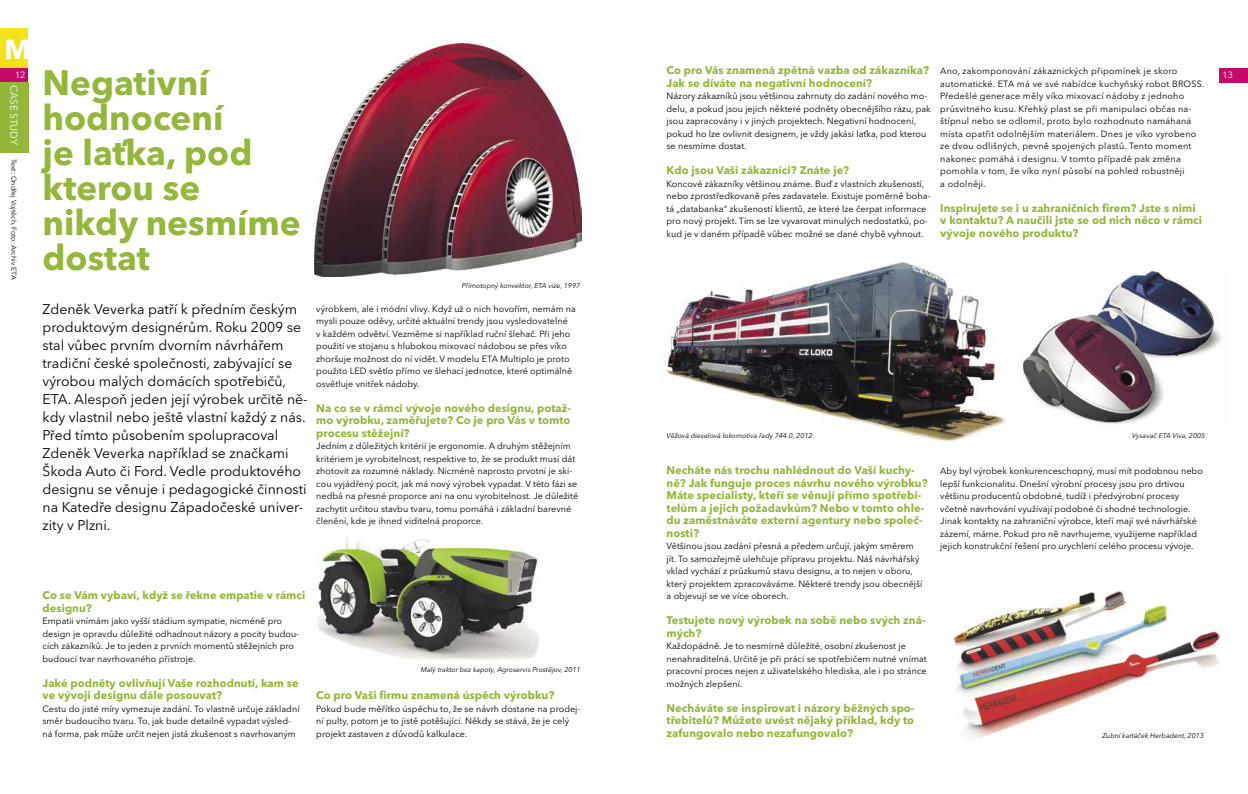
<style>
.page{position:relative;width:1248px;height:794px;background:#fff}
.page>*{position:absolute;margin:0;border:0;box-sizing:border-box;transform-origin:0 0}
.t1{font:700 35px/35px "Avenir Next LT Pro";color:#92b73a}
.t2{font:700 27.3px "Avenir Next LT Pro";color:#fff}
.t3{font:14px/18px "Avenir Next LT Pro";color:#000}
.t4{font:700 11px/12.5px "Avenir Next LT Pro";letter-spacing:.005em;color:#92b73a}
.t5{font:10px "Avenir Next LT Pro";color:#fff}
.t6{font:9px/12.5px "Avenir Next LT Pro";letter-spacing:.005em;color:#000}
.t7{font:9px/12.5px "Avenir Next LT Pro";letter-spacing:.025em;color:#000}
.t8{font:9px "Avenir Next LT Pro";color:#fff}
.t9{font:italic 7px "Avenir Next LT Pro";color:#000}
.t10{font:7px "Avenir Next LT Pro";color:#000}
</style>
<div class="page">
<div style="left:0;top:28px;width:28px;height:40px;background:#f1e21a"></div>
<div style="left:0;top:68px;width:28px;height:14px;background:#c30969"></div>
<div style="left:1219px;top:68px;width:28px;height:14px;background:#c30969"></div>
<div style="left:0;top:82px;width:28px;height:71px;background:#92b73a"></div>
<img style="left:314px;top:43px;width:267px;height:233px">
<img style="left:1022px;top:271px;width:200px;height:153px">
<img style="left:318px;top:537px;width:221px;height:123px">
<img style="left:660px;top:262px;width:346px;height:180px">
<img style="left:953px;top:592px;width:266px;height:146px">
<h2 class="t2" style="left:4px;top:32px;width:28px">M</h2>
<p class="t8" style="left:15px;top:70px;width:12px">12</p>
<p class="t5" style="left:20px;top:85px;width:61px;rotate:90deg">CASE STUDY</p>
<p class="t10" style="left:18px;top:159px;width:122px;rotate:90deg">Text: Ondřej Vojtěch, Foto: Archiv ETA</p>
<h1 class="t1" style="left:43px;top:65px;width:259px">Negativní hodnocení<br>je laťka, pod kterou se nikdy nesmíme dostat</h1>
<p class="t4" style="left:666px;top:64px;width:264px">Co pro Vás znamená zpětná vazba od zákazníka?<br>Jak se díváte na negativní hodnocení?</p>
<p class="t6" style="left:666px;top:90px;width:266px">Názory zákazníků jsou většinou zahrnuty do zadání nového mo&shy;delu, a pokud jsou jejich některé podněty obecnějšího rázu, pak jsou zapracovány i v jiných projektech. Negativní hodnocení, pokud ho lze ovlivnit designem, je vždy jakási laťka, pod kterou se nesmíme dostat.</p>
<p class="t4" style="left:666px;top:164px;width:184px">Kdo jsou Vaši zákazníci? Znáte je?</p>
<p class="t6" style="left:666px;top:177px;width:265px">Koncové zákazníky většinou známe. Buď z vlastních zkušeností, nebo zprostředkovaně přes zadavatele. Existuje poměrně boha&shy;tá „databanka“ zkušeností klientů, ze které lze čerpat informace pro nový projekt. Tím se lze vyvarovat minulých nedostatků, po&shy;kud je v daném případě vůbec možné se dané chybě vyhnout.</p>
<p class="t3" style="left:43px;top:300px;width:267px">Zdeněk Veverka patří k předním českým produktovým designérům. Roku 2009 se stal vůbec prvním dvorním návrhářem tradiční české společnosti, zabývající se výrobou malých domácích spotřebičů, ETA. Alespoň jeden její výrobek určitě ně&shy;kdy vlastnil nebo ještě vlastní každý z nás.<br>Před tímto působením spolupracoval Zdeněk Veverka například se značkami Škoda Auto či Ford. Vedle produktového designu se věnuje i pedagogické činnosti na Katedře designu Západočeské univer&shy;zity v Plzni.</p>
<p class="t9" style="left:462px;top:282px;width:120px">Přímotopný konvektor, ETA vize, 1997</p>
<p class="t6" style="left:316px;top:302px;width:261px">výrobkem, ale i módní vlivy. Když už o nich hovořím, nemám na mysli pouze oděvy, určité aktuální trendy jsou vysledovatelné<br>v každém odvětví. Vezměme si například ruční šlehač. Při jeho použití ve stojanu s hlubokou mixovací nádobou se přes víko zhoršuje možnost do ní vidět. V modelu ETA Multiplo je proto použito LED světlo přímo ve šlehací jednotce, které optimálně osvětluje vnitřek nádoby.</p>
<p class="t4" style="left:316px;top:401px;width:256px;text-align:justify">Na co se v rámci vývoje nového designu, potaž&shy;mo výrobku, zaměřujete? Co je pro Vás v tomto procesu stěžejní?</p>
<p class="t6" style="left:316px;top:440px;width:263px">Jedním z důležitých kritérií je ergonomie. A druhým stěžejním kritériem je vyrobitelnost, respektive to, že se produkt musí dát zhotovit za rozumné náklady. Nicméně naprosto prvotní je ski&shy;cou vyjádřený pocit, jak má nový výrobek vypadat. V této fázi se nedbá na přesné proporce ani na onu vyrobitelnost. Je důležité zachytit určitou stavbu tvaru, tomu pomáhá i základní barevné členění, kde je ihned viditelná proporce.</p>
<p class="t4" style="left:43px;top:589px;width:264px">Co se Vám vybaví, když se řekne empatie v rámci designu?</p>
<p class="t6" style="left:43px;top:615px;width:258px">Empatii vnímám jako vyšší stádium sympatie, nicméně pro design je opravdu důležité odhadnout názory a pocity budou&shy;cích zákazníků. Je to jeden z prvních momentů stěžejních pro budoucí tvar navrhovaného přístroje.</p>
<p class="t4" style="left:43px;top:676px;width:257px">Jaké podněty ovlivňují Vaše rozhodnutí, kam se ve vývoji designu dále posouvat?</p>
<p class="t6" style="left:43px;top:702px;width:258px">Cestu do jisté míry vymezuje zadání. To vlastně určuje základní směr budoucího tvaru. To, jak bude detailně vypadat výsled&shy;ná forma, pak může určit nejen jistá zkušenost s navrhovaným</p>
<p class="t9" style="left:421px;top:665px;width:161px">Malý traktor bez kapoty, Agroservis Prostějov, 2011</p>
<p class="t4" style="left:316px;top:689px;width:239px">Co pro Vaši firmu znamená úspěch výrobku?</p>
<p class="t6" style="left:316px;top:702px;width:266px">Pokud bude měřítko úspěchu to, že se návrh dostane na prodej&shy;ní pulty, potom je to jistě potěšující. Někdy se stává, že je celý projekt zastaven z důvodů kalkulace.</p>
<p class="t9" style="left:666px;top:431px;width:147px">Věžová dieselová lokomotiva řady 744.0, 2012</p>
<p class="t4" style="left:666px;top:464px;width:263px">Necháte nás trochu nahlédnout do Vaší kuchy&shy;ně? Jak funguje proces návrhu nového výrobku?<br>Máte specialisty, kteří se věnují přímo spotřebi&shy;telům a jejich požadavkům? Nebo v tomto ohle&shy;du zaměstnáváte externí agentury nebo společ&shy;nosti?</p>
<p class="t6" style="left:666px;top:540px;width:257px">Většinou jsou zadání přesná a předem určují, jakým směrem jít. To samozřejmě ulehčuje přípravu projektu. Náš návrhářský vklad vychází z průzkumů stavu designu, a to nejen v oboru, který projektem zpracováváme. Některé trendy jsou obecnější a objevují se ve více oborech.</p>
<p class="t4" style="left:666px;top:614px;width:260px">Testujete nový výrobek na sobě nebo svých zná&shy;mých?</p>
<p class="t6" style="left:666px;top:640px;width:262px">Každopádně. Je to nesmírně důležité, osobní zkušenost je nenahraditelná. Určitě je při práci se spotřebičem nutné vnímat pracovní proces nejen z uživatelského hlediska, ale i po stránce možných zlepšení.</p>
<p class="t4" style="left:666px;top:701px;width:249px;text-align:justify">Necháváte se inspirovat i názory běžných spo&shy;třebitelů? Můžete uvést nějaký příklad, kdy to zafungovalo nebo nezafungovalo?</p>
<p class="t7" style="left:940px;top:65px;width:266px">Ano, zakomponování zákaznických připomínek je skoro automatické. ETA má ve své nabídce kuchyňský robot BROSS.<br>Předešlé generace měly víko mixovací nádoby z jednoho průsvitného kusu. Křehký plast se při manipulaci občas na&shy;štípnul nebo se odlomil, proto bylo rozhodnuto namáhaná místa opatřit odolnějším materiálem. Dnes je víko vyrobeno ze dvou odlišných, pevně spojených plastů. Tento moment nakonec pomáhá i designu. V tomto případě pak změna pomohla v tom, že víko nyní působí na pohled robustněji<br>a odolněji.</p>
<p class="t4" style="left:940px;top:201px;width:263px">Inspirujete se i u zahraničních firem? Jste s nimi v kontaktu? A naučili jste se od nich něco v rámci vývoje nového produktu?</p>
<p class="t9" style="left:1131px;top:431px;width:75px">Vysavač ETA Viva, 2005</p>
<p class="t6" style="left:940px;top:465px;width:264px">Aby byl výrobek konkurenceschopný, musí mít podobnou nebo lepší funkcionalitu. Dnešní výrobní procesy jsou pro drtivou většinu producentů obdobné, tudíž i předvýrobní procesy včetně navrhování využívají podobné či shodné technologie.<br>Jinak kontakty na zahraniční výrobce, kteří mají své návrhářské zázemí, máme. Pokud pro ně navrhujeme, využijeme například jejich konstrukční řešení pro urychlení celého procesu vývoje.</p>
<p class="t9" style="left:1102px;top:732px;width:103px">Zubní kartáček Herbadent, 2013</p>
<p class="t8" style="left:1222px;top:70px;width:12px">13</p>
</div>
